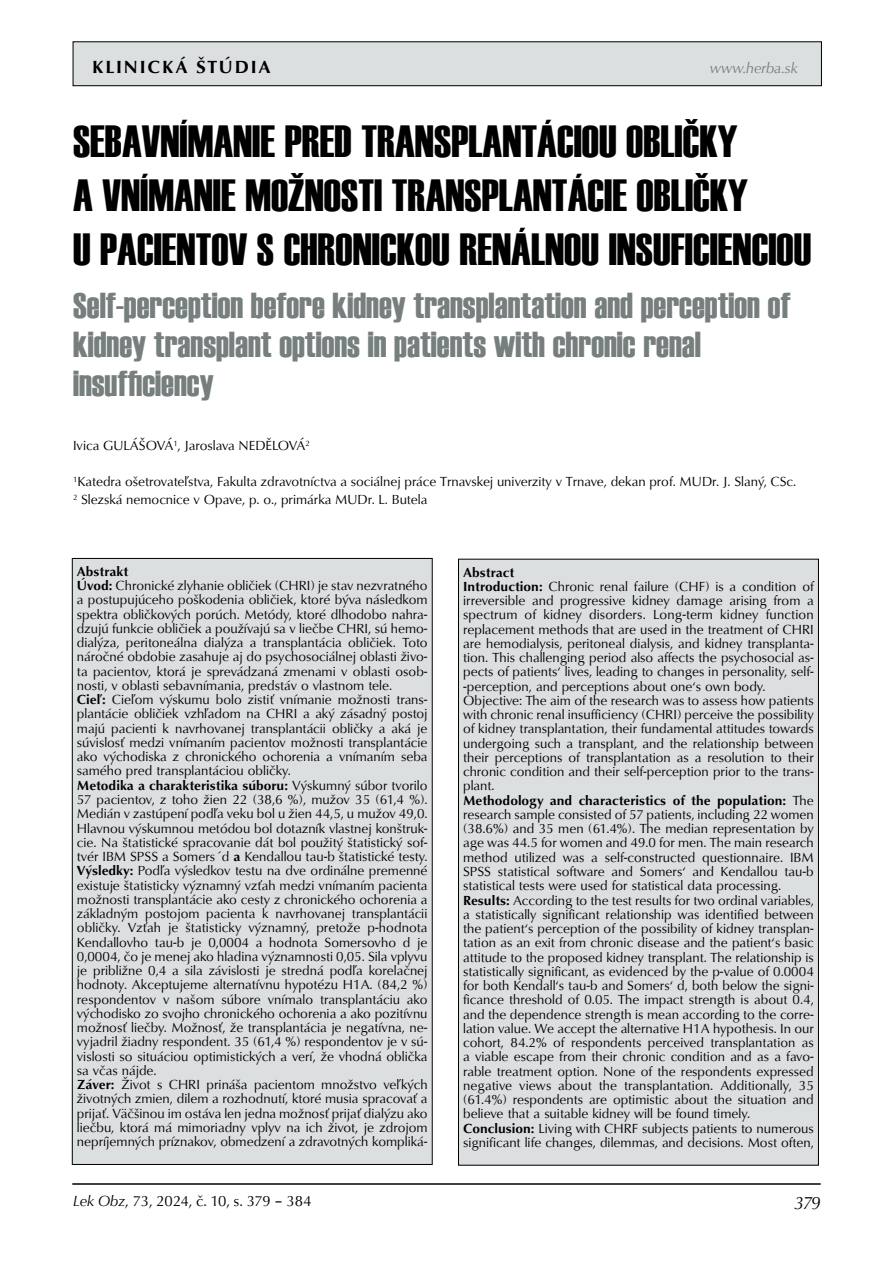
<style>
.page{position:relative;width:893px;height:1263px;background:#fff}
.page>*{position:absolute;margin:0;border:0;box-sizing:border-box;transform-origin:0 0}
.t1{font:45px/54px "Haettenschweiler";color:#000}
.t2{font:36px/39px "Haettenschweiler";color:#777e7e}
.t3{font:700 18px "URW Classico TEE";letter-spacing:.1em;color:#000}
.t4{font:italic 18px "URW Classico TEE";color:#000}
.t5{font:15px "URW Classico TEE";color:#000}
.t6{font:italic 15px "URW Classico TEE";color:#777e7e}
.t7{font:13.5px/14.2px "URW Classico TEE";color:#000}
.s1{font-weight:700}
.s2{font-style:italic}
</style>
<div class="page">
<div style="left:73px;top:42px;width:748px;height:44px;background:#dcdfe0"></div>
<div style="left:73px;top:41px;width:749px;height:45px;border:1px solid #000"></div>
<hr style="left:72px;top:1183px;width:749px;height:2px;background:#000">
<div style="left:72px;top:558px;width:360px;height:606px;background:#dcdfe0"></div>
<div style="left:458px;top:559px;width:360px;height:606px;background:#dcdfe0"></div>
<h3 class="t3" style="left:92px;top:56px;width:180px">KLINICKÁ ŠTÚDIA</h3>
<p class="t6" style="left:710px;top:59px;width:90px">www.herba.sk</p>
<h1 class="t1" style="left:73px;top:115px;width:740px">SEBAVNÍMANIE PRED TRANSPLANTÁCIOU OBLIČKY<br>A VNÍMANIE MOŽNOSTI TRANSPLANTÁCIE OBLIČKY<br>U PACIENTOV S CHRONICKOU RENÁLNOU INSUFICIENCIOU</h1>
<h2 class="t2" style="left:73px;top:286px;width:719px">Self-perception before kidney transplantation and perception of kidney transplant options in patients with chronic renal insufficiency</h2>
<p class="t7" style="left:73px;top:439px;width:238px">Ivica GULÁŠOVÁ<sup>1</sup>, Jaroslava NEDĚLOVÁ<sup>2</sup></p>
<p class="t7" style="left:73px;top:473px;width:725px;line-height:18px"><sup>1</sup>Katedra ošetrovateľstva, Fakulta zdravotníctva a sociálnej práce Trnavskej univerzity v Trnave, dekan prof. MUDr. J. Slaný, CSc.<br><sup>2</sup> Slezská nemocnice v Opave, p. o., primárka MUDr. L. Butela</p>
<p class="t7" style="left:77px;top:564px;width:352px"><span class="s1">Abstrakt<br>Úvod:</span> Chronické zlyhanie obličiek (CHRI) je stav nezvratného a postupujúceho poškodenia obličiek, ktoré býva následkom spektra obličkových porúch. Metódy, ktoré dlhodobo nahra&shy;dzujú funkcie obličiek a používajú sa v liečbe CHRI, sú hemo&shy;dialýza, peritoneálna dialýza a transplantácia obličiek. Toto náročné obdobie zasahuje aj do psychosociálnej oblasti živo&shy;ta pacientov, ktorá je sprevádzaná zmenami v oblasti osob&shy;nosti, v oblasti sebavnímania, predstáv o vlastnom tele.<br><span class="s1">Cieľ:</span> Cieľom výskumu bolo zistiť vnímanie možnosti trans&shy;plantácie obličiek vzhľadom na CHRI a aký zásadný postoj majú pacienti k navrhovanej transplantácii obličky a aká je súvislosť medzi vnímaním pacientov možnosti transplantácie ako východiska z chronického ochorenia a vnímaním seba samého pred transplantáciou obličky.<br><span class="s1">Metodika a charakteristika súboru:</span> Výskumný súbor tvorilo 57 pacientov, z toho žien 22 (38,6 %), mužov 35 (61,4 %).<br>Medián v zastúpení podľa veku bol u žien 44,5, u mužov 49,0.<br>Hlavnou výskumnou metódou bol dotazník vlastnej konštruk&shy;cie. Na štatistické spracovanie dát bol použitý štatistický sof&shy;tvér IBM SPSS a Somers´d <span class="s1">a</span> Kendallou tau-b štatistické testy.<br><span class="s1">Výsledky:</span> Podľa výsledkov testu na dve ordinálne premenné existuje štatisticky významný vzťah medzi vnímaním pacienta možnosti transplantácie ako cesty z chronického ochorenia a základným postojom pacienta k navrhovanej transplantácii obličky. Vzťah je štatisticky významný, pretože p-hodnota Kendallovho tau-b je 0,0004 a hodnota Somersovho d je 0,0004, čo je menej ako hladina významnosti 0,05. Sila vplyvu je približne 0,4 a sila závislosti je stredná podľa korelačnej hodnoty. Akceptujeme alternatívnu hypotézu H1A. (84,2 %) respondentov v našom súbore vnímalo transplantáciu ako východisko zo svojho chronického ochorenia a ako pozitívnu možnosť liečby. Možnosť, že transplantácia je negatívna, ne&shy;vyjadril žiadny respondent. 35 (61,4 %) respondentov je v sú&shy;vislosti so situáciou optimistických a verí, že vhodná oblička sa včas nájde.<br><span class="s1">Záver:</span> Život s CHRI prináša pacientom množstvo veľkých životných zmien, dilem a rozhodnutí, ktoré musia spracovať a prijať. Väčšinou im ostáva len jedna možnosť prijať dialýzu ako liečbu, ktorá má mimoriadny vplyv na ich život, je zdrojom nepríjemných príznakov, obmedzení a zdravotných kompliká-</p>
<p class="t7" style="left:463px;top:565px;width:352px"><span class="s1">Abstract<br>Introduction:</span> Chronic renal failure (CHF) is a condition of irreversible and progressive kidney damage arising from a spectrum of kidney disorders. Long-term kidney function replacement methods that are used in the treatment of CHRI are hemodialysis, peritoneal dialysis, and kidney transplanta&shy;tion. This challenging period also affects the psychosocial as&shy;pects of patients‘ lives, leading to changes in personality, self--perception, and perceptions about one‘s own body.<br>Objective: The aim of the research was to assess how patients with chronic renal insufficiency (CHRI) perceive the possibility of kidney transplantation, their fundamental attitudes towards undergoing such a transplant, and the relationship between their perceptions of transplantation as a resolution to their chronic condition and their self-perception prior to the trans&shy;plant.<br><span class="s1">Methodology and characteristics of the population:</span> The research sample consisted of 57 patients, including 22 women (38.6%) and 35 men (61.4%). The median representation by age was 44.5 for women and 49.0 for men. The main research method utilized was a self-constructed questionnaire. IBM SPSS statistical software and Somers‘ and Kendallou tau-b statistical tests were used for statistical data processing.<br><span class="s1">Results:</span> According to the test results for two ordinal variables, a statistically significant relationship was identified between the patient‘s perception of the possibility of kidney transplan&shy;tation as an exit from chronic disease and the patient‘s basic attitude to the proposed kidney transplant. The relationship is statistically significant, as evidenced by the p-value of 0.0004 for both Kendall‘s tau-b and Somers‘ d, both below the signi&shy;ficance threshold of 0.05. The impact strength is about 0.4, and the dependence strength is mean according to the corre&shy;lation value. We accept the alternative H1A hypothesis. In our cohort, 84.2% of respondents perceived transplantation as a viable escape from their chronic condition and as a favo&shy;rable treatment option. None of the respondents expressed negative views about the transplantation. Additionally, 35 (61.4%) respondents are optimistic about the situation and believe that a suitable kidney will be found timely.<br><span class="s1">Conclusion:</span> Living with CHRF subjects patients to numerous significant life changes, dilemmas, and decisions. Most often,</p>
<p class="t5" style="left:73px;top:1191px;width:240px"><span class="s2">Lek Obz</span>, 73, 2024, č. 10, s. 379 – 384</p>
<h3 class="t4" style="left:795px;top:1191px;width:27px">379</h3>
</div>
